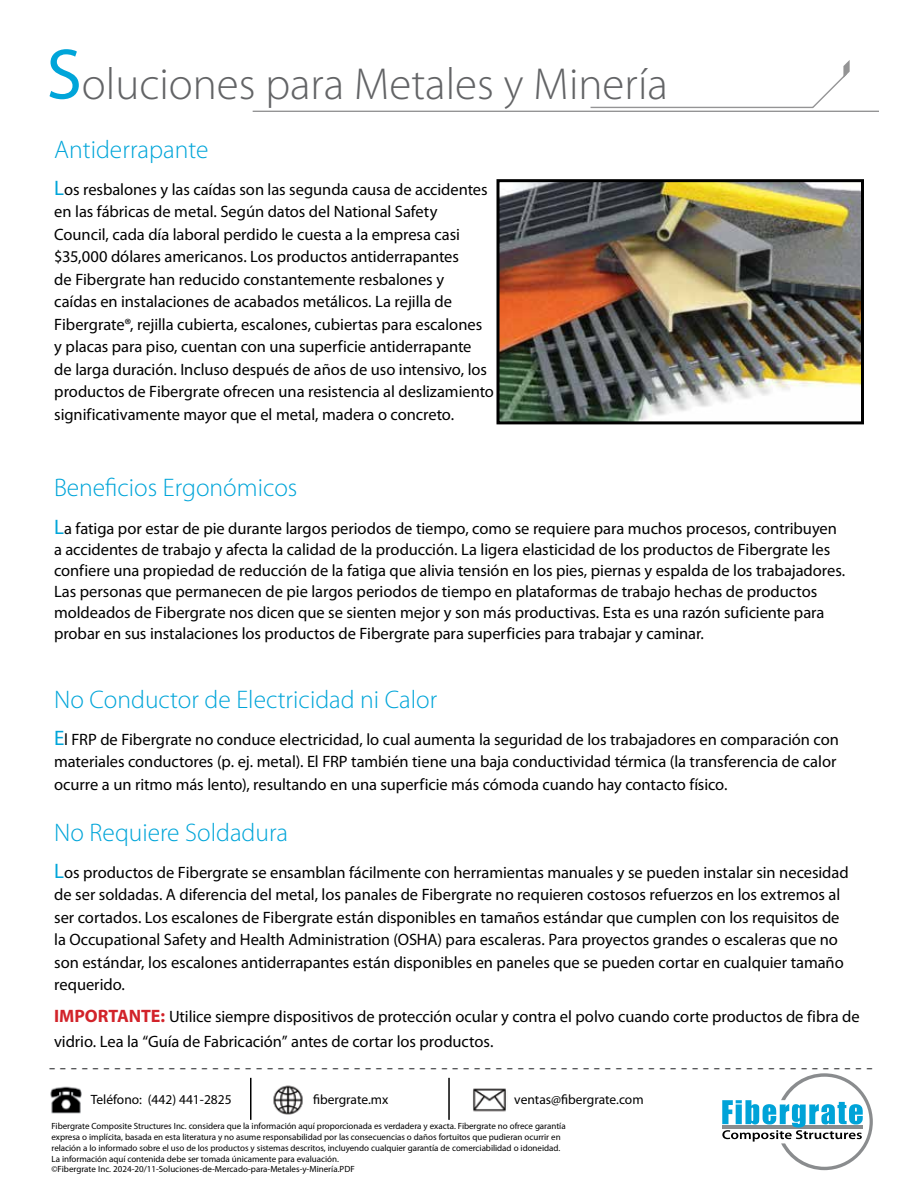
<style>
.page{position:relative;width:918px;height:1188px;background:#fff}
.page>*{position:absolute;margin:0;border:0;box-sizing:border-box;transform-origin:0 0}
.t1{font:300 45px "Myriad Pro";color:#636466}
.t2{font:300 25.5px "Myriad Pro";color:#00a5d9}
.t3{font:21px "Myriad Pro";color:#58595b}
.t4{font:16.5px/22.5px "Myriad Pro";letter-spacing:-.005em;color:#000}
.t5{font:13.5px "Myriad Pro";color:#000}
.t6{font:9px/10.8px "Myriad Pro";letter-spacing:-.005em;color:#000}
.s1{font-weight:400;font-size:72px;color:#00a5d9}
.s2{font-size:21px;color:#00a5d9}
.s3{font-weight:700;font-size:18px;color:#d2232a}
</style>
<div class="page">
<hr style="left:253px;top:111px;width:626px;height:1px;background:#949495">
<hr style="left:591px;top:107px;width:222px;height:1px;background:#949495">
<svg style="left:811px;top:60px;width:39px;height:49px"></svg>
<svg style="left:722px;top:1073px;width:151px;height:97px"></svg>
<img style="left:473px;top:1088px;width:33px;height:24px">
<img style="left:273px;top:1085px;width:30px;height:30px">
<hr style="left:250px;top:1078px;width:2px;height:42px;background:#000">
<hr style="left:448px;top:1078px;width:2px;height:42px;background:#000">
<img style="left:50px;top:1086px;width:32px;height:28px">
<img style="left:500px;top:183px;width:360px;height:237px">
<div style="left:496px;top:179px;width:368px;height:245px;border:3px solid #000"></div>
<h1 class="t1" style="left:47px;top:59px;width:623px"><span class="s1">S</span>oluciones para Metales y Minería</h1>
<h2 class="t2" style="left:54px;top:135px;width:156px">Antiderrapante</h2>
<p class="t4" style="left:54px;top:178px;width:441px"><span class="s2">L</span>os resbalones y las caídas son las segunda causa de accidentes en las fábricas de metal. Según datos del National Safety Council, cada día laboral perdido le cuesta a la empresa casi $35,000 dólares americanos. Los productos antiderrapantes<br>de Fibergrate han reducido constantemente resbalones y<br>caídas en instalaciones de acabados metálicos. La rejilla de Fibergrate®, rejilla cubierta, escalones, cubiertas para escalones y placas para piso, cuentan con una superficie antiderrapante<br>de larga duración. Incluso después de años de uso intensivo, los productos de Fibergrate ofrecen una resistencia al deslizamiento significativamente mayor que el metal, madera o concreto.</p>
<h2 class="t2" style="left:54px;top:474px;width:245px">Beneficios Ergonómicos</h2>
<p class="t4" style="left:54px;top:517px;width:793px;line-height:21px"><span class="s2">L</span>a fatiga por estar de pie durante largos periodos de tiempo, como se requiere para muchos procesos, contribuyen a accidentes de trabajo y afecta la calidad de la producción. La ligera elasticidad de los productos de Fibergrate les confiere una propiedad de reducción de la fatiga que alivia tensión en los pies, piernas y espalda de los trabajadores.<br>Las personas que permanecen de pie largos periodos de tiempo en plataformas de trabajo hechas de productos moldeados de Fibergrate nos dicen que se sienten mejor y son más productivas. Esta es una razón suficiente para probar en sus instalaciones los productos de Fibergrate para superficies para trabajar y caminar.</p>
<h2 class="t2" style="left:54px;top:685px;width:385px">No Conductor de Electricidad ni Calor</h2>
<p class="t4" style="left:54px;top:728px;width:786px"><span class="s2">E</span>l FRP de Fibergrate no conduce electricidad, lo cual aumenta la seguridad de los trabajadores en comparación con materiales conductores (p. ej. metal). El FRP también tiene una baja conductividad térmica (la transferencia de calor ocurre a un ritmo más lento), resultando en una superficie más cómoda cuando hay contacto físico.</p>
<h2 class="t2" style="left:54px;top:818px;width:235px">No Requiere Soldadura</h2>
<p class="t4" style="left:54px;top:861px;width:796px"><span class="s2">L</span>os productos de Fibergrate se ensamblan fácilmente con herramientas manuales y se pueden instalar sin necesidad de ser soldadas. A diferencia del metal, los panales de Fibergrate no requieren costosos refuerzos en los extremos al ser cortados. Los escalones de Fibergrate están disponibles en tamaños estándar que cumplen con los requisitos de la Occupational Safety and Health Administration (OSHA) para escaleras. Para proyectos grandes o escaleras que no son estándar, los escalones antiderrapantes están disponibles en paneles que se pueden cortar en cualquier tamaño requerido.</p>
<p class="t4" style="left:54px;top:1003px;width:807px;line-height:25.5px"><span class="s3">IMPORTANTE:</span> Utilice siempre dispositivos de protección ocular y contra el polvo cuando corte productos de fibra de vidrio. Lea la “Guía de Fabricación” antes de cortar los productos.</p>
<p class="t3" style="left:873px;top:1083px;width:825px;rotate:-180deg">- - - - - - - - - - - - - - - - - - - - - - - - - - - - - - - - - - - - - - - - - - - - - - - - - - - - - - - - - - - - - - - - - - - - - - -- - - - -</p>
<p class="t5" style="left:91px;top:1091px;width:142px">Teléfono: (442) 441-2825</p>
<p class="t5" style="left:313px;top:1091px;width:77px">fibergrate.mx</p>
<p class="t5" style="left:514px;top:1091px;width:131px">ventas@fibergrate.com</p>
<p class="t6" style="left:52px;top:1121px;width:516px">Fibergrate Composite Structures Inc. considera que la información aquí proporcionada es verdadera y exacta. Fibergrate no ofrece garantía expresa o implícita, basada en esta literatura y no asume responsabilidad por las consecuencias o daños fortuitos que pudieran ocurrir en relación a lo informado sobre el uso de los productos y sistemas descritos, incluyendo cualquier garantía de comerciabilidad o idoneidad.<br>La información aquí contenida debe ser tomada únicamente para evaluación.<br>©Fibergrate Inc. 2024-20/11-Soluciones-de-Mercado-para-Metales-y-Minería.PDF</p>
</div>
